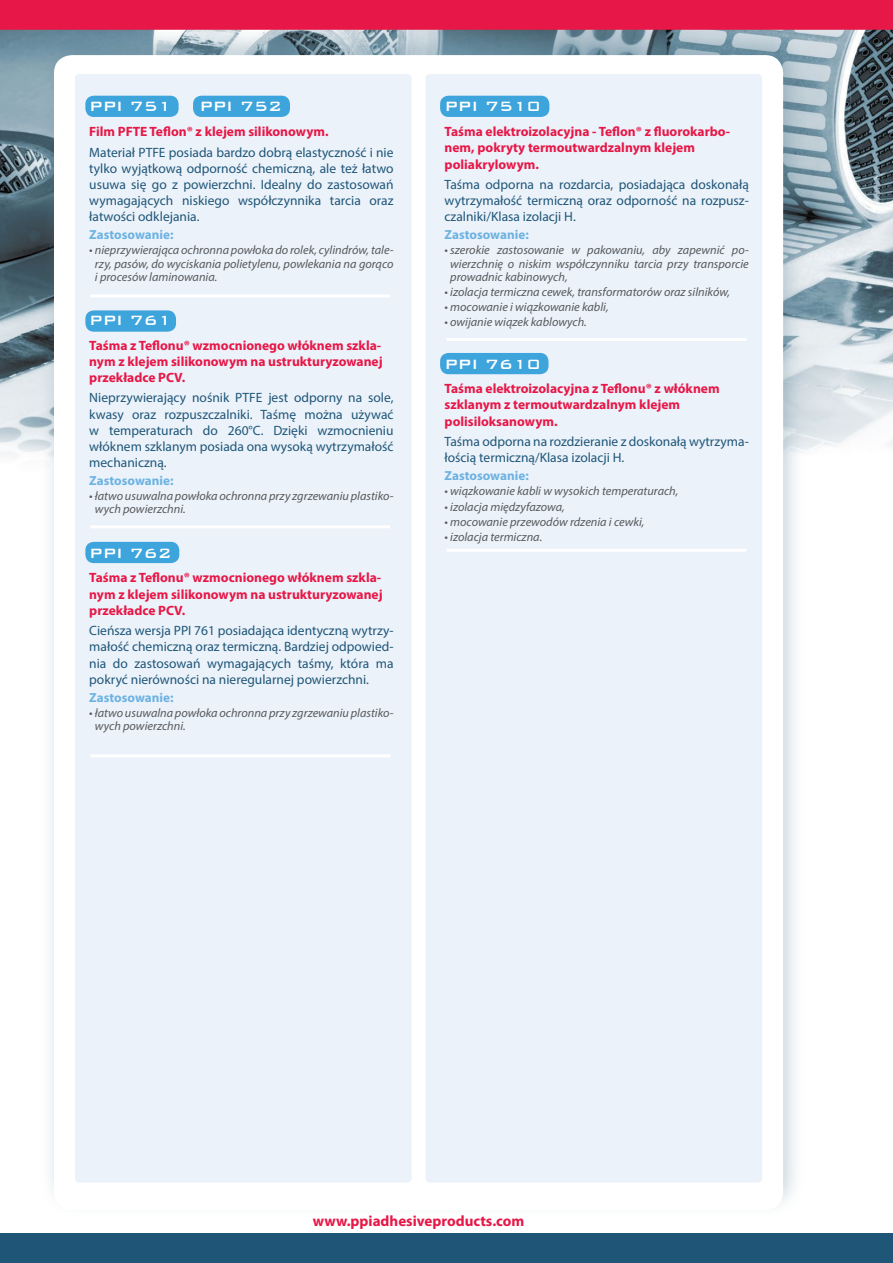
<style>
.page{position:relative;width:893px;height:1263px;background:#fff}
.page>*{position:absolute;margin:0;border:0;box-sizing:border-box;transform-origin:0 0}
.t1{font:500 18px "Bank Gothic BT";color:#fff}
.t2{font:700 15px "Myriad Pro";color:#e71747}
.t3{font:13.5px/16.2px "Myriad Pro";color:#1f5678;text-align:justify}
.t4{font:700 13.5px/16.2px "Myriad Pro";color:#e71747;text-align:justify}
.t5{font:700 13.2px "Myriad Pro";color:#6cb2e2}
.t6{font:italic 12.3px/13.2px "Myriad Pro";color:#58595b;text-align:justify}
</style>
<div class="page">
<img style="left:0;top:30px;width:893px;height:427px">
<div style="left:0;top:1233px;width:893px;height:30px;background:#1f5678"></div>
<div style="left:40px;top:26px;width:766px;height:1192px;background:#578197;opacity:.35"></div>
<div style="left:54px;top:55px;width:729px;height:1155px;background:#fff;border-radius:18px"></div>
<div style="left:75px;top:74px;width:337px;height:1108px;background:#ebf2fa;border-radius:4px"></div>
<div style="left:426px;top:74px;width:336px;height:1108px;background:#ebf2fa;border-radius:4px"></div>
<div style="left:85px;top:310px;width:91px;height:22px;background:#3ea4dc;border-radius:9px"></div>
<div style="left:440px;top:353px;width:109px;height:21px;background:#3ea4dc;border-radius:9px"></div>
<div style="left:440px;top:96px;width:109px;height:21px;background:#3ea4dc;border-radius:9px"></div>
<div style="left:85px;top:96px;width:94px;height:21px;background:#3ea4dc;border-radius:9px"></div>
<div style="left:193px;top:96px;width:97px;height:21px;background:#3ea4dc;border-radius:9px"></div>
<hr style="left:90px;top:294px;width:300px;height:3px;background:#fff">
<div style="left:85px;top:542px;width:94px;height:21px;background:#3ea4dc;border-radius:9px"></div>
<hr style="left:90px;top:525px;width:300px;height:3px;background:#fff">
<hr style="left:90px;top:754px;width:300px;height:3px;background:#fff">
<hr style="left:446px;top:338px;width:300px;height:3px;background:#fff">
<hr style="left:446px;top:549px;width:300px;height:3px;background:#fff">
<div style="left:0;top:0;width:893px;height:30px;background:#e71747"></div>
<h1 class="t1" style="left:89px;top:97px;width:84px">PPI 751</h1>
<h1 class="t1" style="left:200px;top:97px;width:84px">PPI 752</h1>
<p class="t4" style="left:89px;top:123px;width:241px">Film PFTE Teflon® z klejem silikonowym.</p>
<p class="t3" style="left:89px;top:144px;width:306px">Materiał PTFE posiada bardzo dobrą elastyczność i nie tylko wyjątkową odporność chemiczną, ale też łatwo usuwa się go z powierzchni. Idealny do zastosowań wymagających niskiego współczynnika tarcia oraz łatwości odklejania.</p>
<p class="t5" style="left:89px;top:226px;width:86px">Zastosowanie:</p>
<p class="t6" style="left:95px;top:244px;width:300px;text-indent:-6px">• nieprzywierająca ochronna powłoka do rolek, cylindrów, tale&shy;rzy, pasów, do wyciskania polietylenu, powlekania na gorąco i procesów laminowania.</p>
<h1 class="t1" style="left:89px;top:310px;width:84px">PPI 761</h1>
<p class="t4" style="left:89px;top:336px;width:295px">Taśma z Teflonu® wzmocnionego włóknem szkla&shy;nym z klejem silikonowym na ustrukturyzowanej przekładce PCV.</p>
<p class="t3" style="left:89px;top:390px;width:306px">Nieprzywierający nośnik PTFE jest odporny na sole, kwasy oraz rozpuszczalniki. Taśmę można używać w temperaturach do 260°C. Dzięki wzmocnieniu włóknem szklanym posiada ona wysoką wytrzymałość mechaniczną.</p>
<p class="t5" style="left:89px;top:472px;width:86px">Zastosowanie:</p>
<p class="t6" style="left:95px;top:489px;width:300px;text-indent:-6px">• łatwo usuwalna powłoka ochronna przy zgrzewaniu plastiko&shy;wych powierzchni.</p>
<h1 class="t1" style="left:89px;top:543px;width:84px">PPI 762</h1>
<p class="t4" style="left:89px;top:569px;width:295px">Taśma z Teflonu® wzmocnionego włóknem szkla&shy;nym z klejem silikonowym na ustrukturyzowanej przekładce PCV.</p>
<p class="t3" style="left:89px;top:622px;width:306px">Cieńsza wersja PPI 761 posiadająca identyczną wytrzy&shy;małość chemiczną oraz termiczną. Bardziej odpowied&shy;nia do zastosowań wymagających taśmy, która ma pokryć nierówności na nieregularnej powierzchni.</p>
<p class="t5" style="left:89px;top:688px;width:86px">Zastosowanie:</p>
<p class="t6" style="left:95px;top:706px;width:300px;text-indent:-6px">• łatwo usuwalna powłoka ochronna przy zgrzewaniu plastiko&shy;wych powierzchni.</p>
<h1 class="t1" style="left:445px;top:97px;width:98px">PPI 7510</h1>
<p class="t4" style="left:445px;top:123px;width:287px;text-align:left">Taśma elektroizolacyjna - Teflon® z fluorokarbo&shy;nem, pokryty termoutwardzalnym klejem poliakrylowym.</p>
<p class="t3" style="left:445px;top:176px;width:306px">Taśma odporna na rozdarcia, posiadająca doskonałą wytrzymałość termiczną oraz odporność na rozpusz&shy;czalniki/Klasa izolacji H.</p>
<p class="t5" style="left:445px;top:226px;width:86px">Zastosowanie:</p>
<p class="t6" style="left:450px;top:244px;width:300px;text-indent:-6px">• szerokie zastosowanie w pakowaniu, aby zapewnić po&shy;wierzchnię o niskim współczynniku tarcia przy transporcie prowadnic kabinowych,</p>
<p class="t6" style="left:445px;top:285px;width:287px">• izolacja termiczna cewek, transformatorów oraz silników,</p>
<p class="t6" style="left:445px;top:300px;width:166px">• mocowanie i wiązkowanie kabli,</p>
<p class="t6" style="left:445px;top:316px;width:144px">• owijanie wiązek kablowych.</p>
<h1 class="t1" style="left:445px;top:354px;width:98px">PPI 7610</h1>
<p class="t4" style="left:445px;top:380px;width:277px;text-align:left">Taśma elektroizolacyjna z Teflonu® z włóknem szklanym z termoutwardzalnym klejem polisiloksanowym.</p>
<p class="t3" style="left:445px;top:433px;width:306px">Taśma odporna na rozdzieranie z doskonałą wytrzyma&shy;łością termiczną/Klasa izolacji H.</p>
<p class="t5" style="left:445px;top:467px;width:86px">Zastosowanie:</p>
<p class="t6" style="left:445px;top:484px;width:235px">• wiązkowanie kabli w wysokich temperaturach,</p>
<p class="t6" style="left:445px;top:500px;width:122px">• izolacja międzyfazowa,</p>
<p class="t6" style="left:445px;top:515px;width:201px">• mocowanie przewodów rdzenia i cewki,</p>
<p class="t6" style="left:445px;top:530px;width:99px">• izolacja termiczna.</p>
<p class="t2" style="left:313px;top:1211px;width:213px">www.ppiadhesiveproducts.com</p>
</div>
